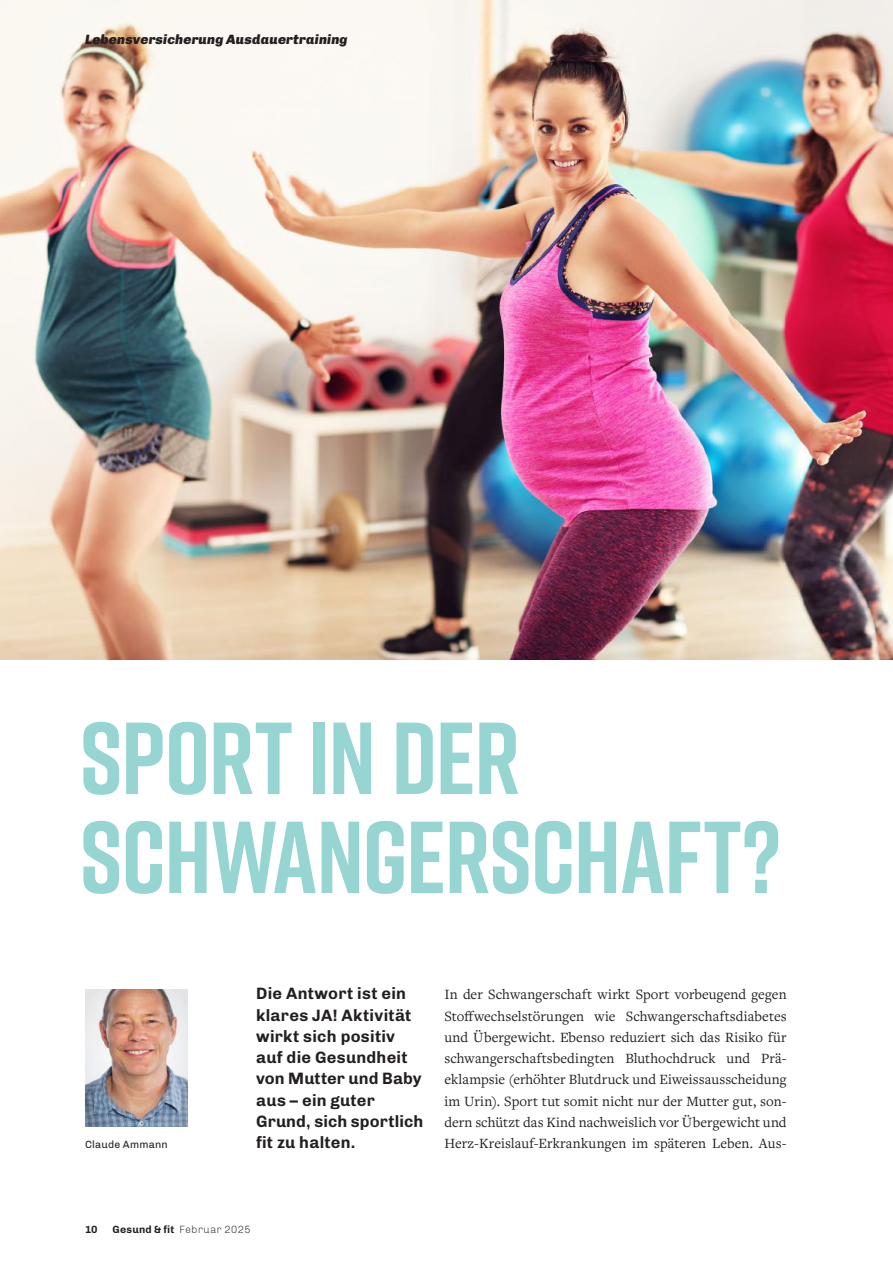
<style>
.page{position:relative;width:893px;height:1263px;background:#fff}
.page>*{position:absolute;margin:0;border:0;box-sizing:border-box;transform-origin:0 0}
.t1{font:700 102px/99px "Rift";letter-spacing:-.015em;color:#96d5d2}
.t2{font:700 16.5px/21.3px "Chivo";letter-spacing:.015em;color:#231f20}
.t3{font:14.7px/21.3px "Freight Text Pro";letter-spacing:.005em;color:#231f20;text-align:justify}
.t4{font:italic 900 13.5px "Chivo";letter-spacing:.01em;color:#231f20}
.t5{font:300 10.5px "Chivo";letter-spacing:.025em;color:#231f20}
.t6{font:10.5px "Chivo";letter-spacing:.02em;color:#231f20}
.t7{font:700 10.5px "Chivo";color:#231f20}
.s1{font-weight:700}
</style>
<div class="page">
<img style="left:0;top:0;width:893px;height:659px">
<img style="left:85px;top:989px;width:103px;height:138px">
<p class="t4" style="left:85px;top:31px;width:264px">Lebensversicherung Ausdauertraining</p>
<h1 class="t1" style="left:80px;top:707px;width:703px">SPORT IN DER<br>SCHWANGERSCHAFT?</h1>
<p class="t6" style="left:85px;top:1138px;width:84px">Claude Ammann</p>
<p class="t2" style="left:256px;top:983px;width:169px">Die Antwort ist ein klares JA! Aktivität wirkt sich positiv auf die Gesundheit von Mutter und Baby aus – ein guter<br>Grund, sich sportlich fit zu halten.</p>
<p class="t3" style="left:444px;top:983px;width:344px">In der Schwangerschaft wirkt Sport vorbeugend gegen Stoffwechselstörungen wie Schwangerschaftsdiabetes und Übergewicht. Ebenso reduziert sich das Risiko für schwangerschaftsbedingten Bluthochdruck und Prä&shy;eklampsie (erhöhter Blutdruck und Eiweissausscheidung im Urin). Sport tut somit nicht nur der Mutter gut, son&shy;dern schützt das Kind nachweislich vor Übergewicht und Herz-Kreislauf-Erkrankungen im späteren Leben. Aus-</p>
<p class="t7" style="left:85px;top:1223px;width:14px">10</p>
<p class="t5" style="left:112px;top:1223px;width:140px"><span class="s1">Gesund &amp; fit</span> Februar 2025</p>
</div>
